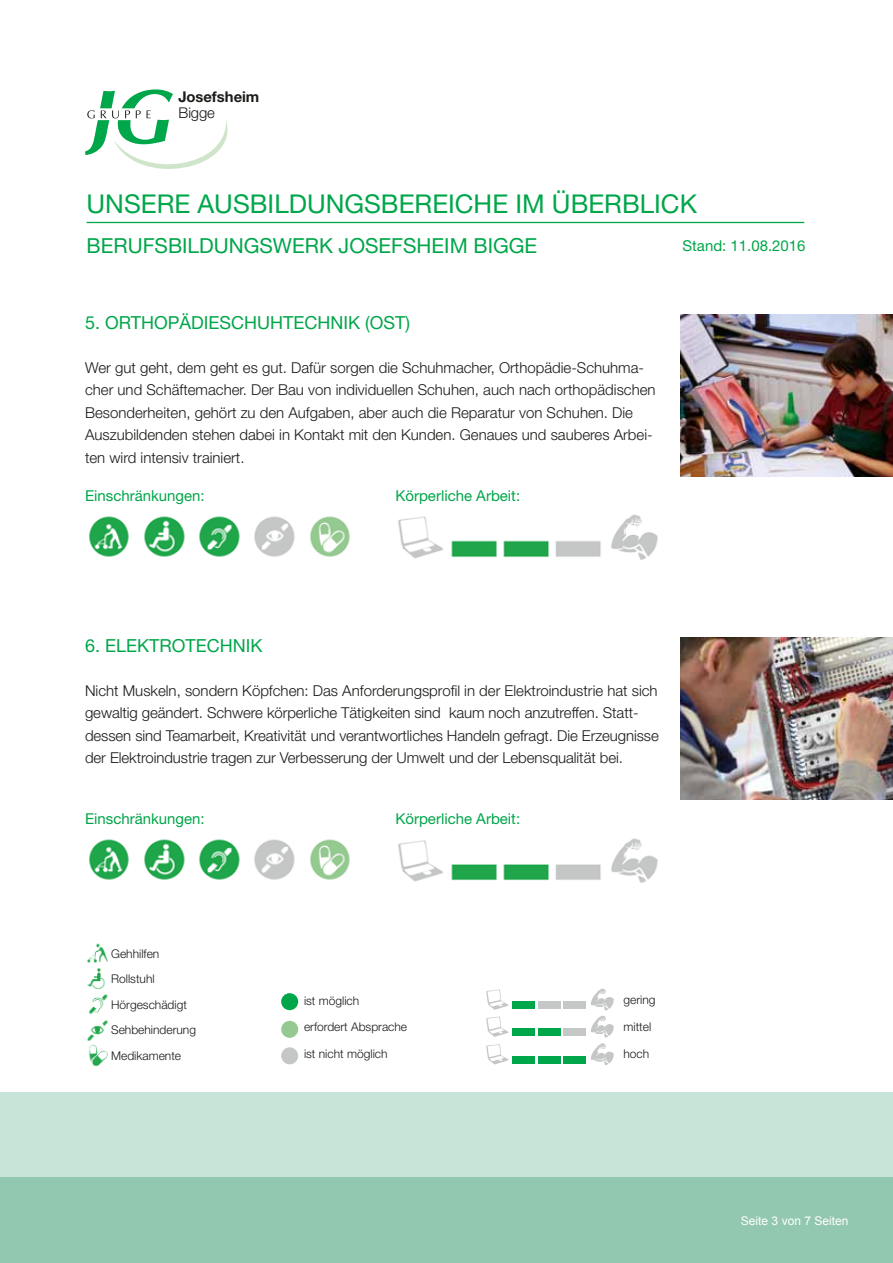
<style>
.page{position:relative;width:893px;height:1263px;background:#fff}
.page>*{position:absolute;margin:0;border:0;box-sizing:border-box;transform-origin:0 0}
.t1{font:25.95px "Helvetica Neue";color:#00a64a}
.t2{font:20.7px "Helvetica Neue";color:#00a64a}
.t3{font:18px "Helvetica Neue";color:#00a64a}
.t4{font:300 15px/22.5px "Helvetica Neue";color:#1a1a18}
.t5{font:15px "Helvetica Neue";color:#00a64a}
.t6{font:700 14.85px "Helvetica Neue";letter-spacing:-.005em;color:#1a1a18}
.t7{font:300 14.85px "Helvetica Neue";letter-spacing:-.01em;color:#1a1a18}
.t8{font:300 12px/25.5px "Helvetica Neue";color:#1a1a18}
.t9{font:12px "Arial";color:#fff}
</style>
<div class="page">
<svg style="left:85px;top:89px;width:143px;height:80px"></svg>
<div style="left:0;top:1178px;width:893px;height:85px;background:#92c8af"></div>
<div style="left:0;top:1093px;width:893px;height:85px;background:#c8e3d7"></div>
<hr style="left:87px;top:222px;width:717px;height:1px;background:#00a64a">
<img style="left:680px;top:315px;width:213px;height:161px">
<img style="left:680px;top:638px;width:213px;height:161px">
<div style="left:281px;top:993px;width:17px;height:17px;background:#00a64a;border-radius:50%"></div>
<div style="left:281px;top:1047px;width:17px;height:17px;background:#c5c6c6;border-radius:50%"></div>
<div style="left:281px;top:1021px;width:17px;height:17px;background:#94c991;border-radius:50%"></div>
<div style="left:512px;top:1001px;width:23px;height:8px;background:#00a64a"></div>
<div style="left:538px;top:1001px;width:22px;height:8px;background:#c5c6c6"></div>
<div style="left:564px;top:1001px;width:22px;height:8px;background:#c5c6c6"></div>
<svg style="left:486px;top:989px;width:23px;height:21px"></svg>
<div style="left:512px;top:1028px;width:23px;height:8px;background:#00a64a"></div>
<div style="left:538px;top:1028px;width:22px;height:8px;background:#00a64a"></div>
<div style="left:564px;top:1028px;width:22px;height:8px;background:#c5c6c6"></div>
<svg style="left:486px;top:1016px;width:23px;height:21px"></svg>
<div style="left:512px;top:1056px;width:23px;height:8px;background:#00a64a"></div>
<div style="left:538px;top:1056px;width:22px;height:8px;background:#00a64a"></div>
<div style="left:564px;top:1056px;width:22px;height:8px;background:#00a64a"></div>
<svg style="left:486px;top:1044px;width:23px;height:20px"></svg>
<svg style="left:591px;top:988px;width:23px;height:77px"></svg>
<img style="left:89px;top:516px;width:40px;height:41px">
<img style="left:144px;top:516px;width:41px;height:41px">
<img style="left:199px;top:516px;width:41px;height:41px">
<img style="left:254px;top:516px;width:41px;height:41px">
<img style="left:398px;top:514px;width:260px;height:45px">
<img style="left:310px;top:516px;width:40px;height:41px">
<img style="left:89px;top:839px;width:40px;height:41px">
<img style="left:144px;top:839px;width:41px;height:41px">
<img style="left:199px;top:839px;width:41px;height:41px">
<img style="left:254px;top:839px;width:41px;height:41px">
<img style="left:398px;top:838px;width:260px;height:44px">
<img style="left:310px;top:839px;width:40px;height:41px">
<img style="left:87px;top:943px;width:21px;height:124px">
<p class="t6" style="left:179px;top:88px;width:82px">Josefsheim</p>
<p class="t7" style="left:179px;top:104px;width:38px">Bigge</p>
<h1 class="t1" style="left:87px;top:189px;width:612px">UNSERE AUSBILDU NGSBEREICHE IM ÜBERBLICK</h1>
<h2 class="t2" style="left:87px;top:233px;width:452px">BERU FSBILDU NGSWERK JOSEFSHEIM BIGGE</h2>
<p class="t5" style="left:682px;top:236px;width:125px">STAND: 11.08.2016</p>
<p class="t3" style="left:85px;top:312px;width:298px">5. ORTHOPÄDIESCHU HTECHNIK (OST</p>
<p class="t3" style="left:405px;top:312px;width:6px">)</p>
<p class="t4" style="left:85px;top:356px;width:572px">Wer gut geht, dem geht es gut. Dafür sorgen die Schuhmacher, Orthopädie-Schuhma&shy;cher und Schäftemacher. Der Bau von individuellen Schuhen, auch nach orthopädischen Besonderheiten, gehört zu den Aufgaben, aber auch die Reparatur von Schuhen. Die Auszubildenden stehen dabei in Kontakt mit den Kunden. Genaues und sauberes Arbei&shy;ten wird intensiv trainiert.</p>
<p class="t5" style="left:85px;top:486px;width:121px">EINSCHRÄNKUNGEN:</p>
<p class="t5" style="left:395px;top:486px;width:126px">KÖRPERLICHE ARBEIT:</p>
<p class="t3" style="left:85px;top:635px;width:179px">6. ELEKTROTECHNIK</p>
<p class="t4" style="left:85px;top:679px;width:575px">Nicht Muskeln, sondern Köpfchen: Das Anforderungsprofil in der Elektroindustrie hat sich gewaltig geändert. Schwere körperliche Tätigkeiten sind kaum noch anzutreffen. Statt&shy;dessen sind Teamarbeit, Kreativität und verantwortliches Handeln gefragt. Die Erzeugnisse der Elektroindustrie tragen zur Verbesserung der Umwelt und der Lebensqualität bei.</p>
<p class="t5" style="left:85px;top:810px;width:121px">EINSCHRÄNKUNGEN:</p>
<p class="t5" style="left:395px;top:810px;width:126px">KÖRPERLICHE ARBEIT:</p>
<p class="t8" style="left:111px;top:940px;width:86px">Gehhilfen<br>Rollstuhl<br>Hörgeschädigt<br>Sehbehinderung<br>Medikamente</p>
<p class="t8" style="left:304px;top:987px;width:57px">ist möglich</p>
<p class="t8" style="left:304px;top:1014px;width:105px">erfordert Absprache</p>
<p class="t8" style="left:304px;top:1041px;width:85px">ist nicht möglich</p>
<p class="t8" style="left:623px;top:987px;width:34px">gering</p>
<p class="t8" style="left:623px;top:1014px;width:29px">mittel</p>
<p class="t8" style="left:623px;top:1040px;width:27px">hoch</p>
<p class="t9" style="left:741px;top:1213px;width:109px">Seite 3 von 7 Seiten</p>
</div>
